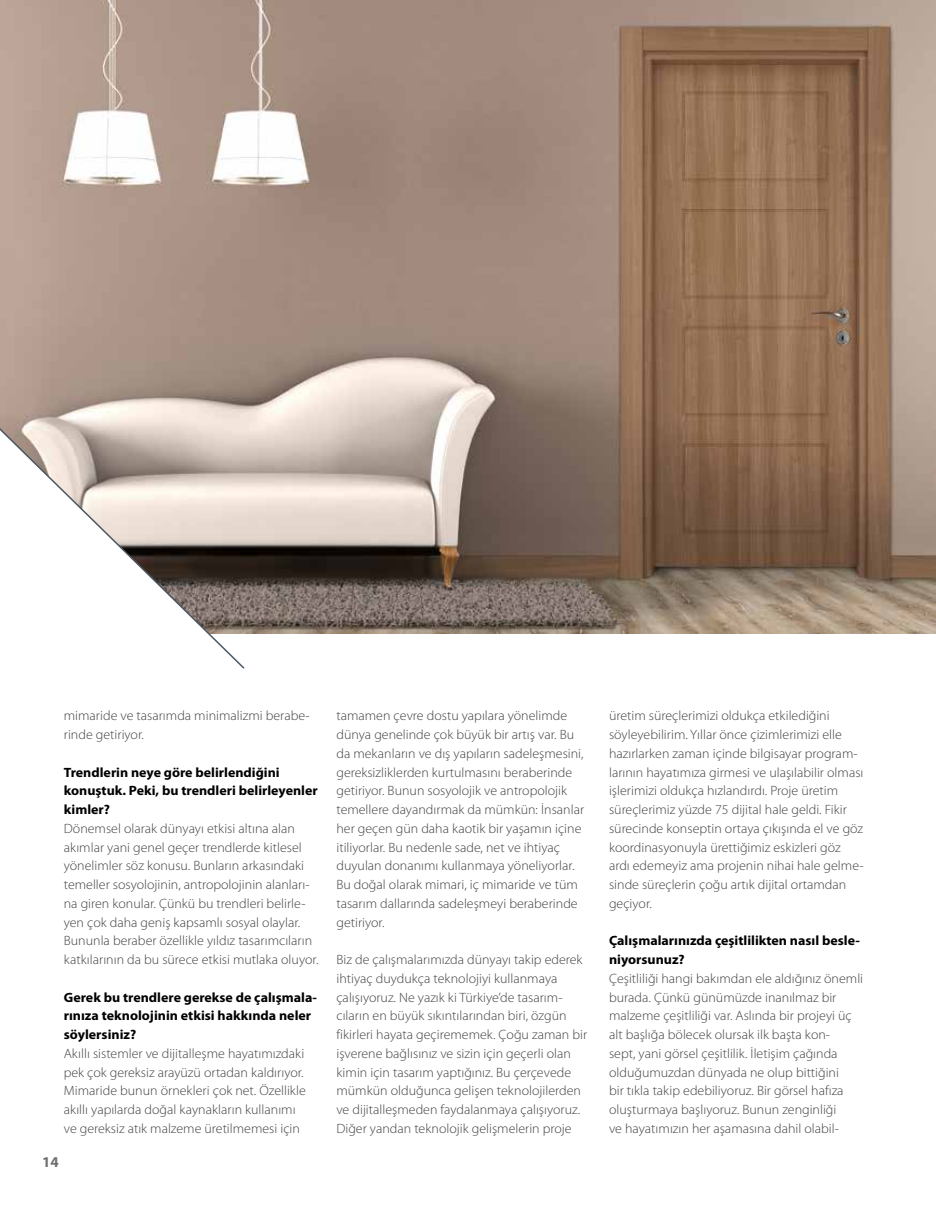
<style>
.page{position:relative;width:936px;height:1212px;background:#fff}
.page>*{position:absolute;margin:0;border:0;box-sizing:border-box;transform-origin:0 0}
.t1{font:700 15px "Myriad Pro";color:#6d6e71}
.t2{font:300 13.5px/18.8px "Myriad Pro";color:#414042}
.t3{font:700 13.5px/18.8px "Myriad Pro";color:#000}
</style>
<div class="page">
<img style="left:0;top:0;width:935px;height:634px">
<svg style="left:0;top:345px;width:246px;height:324px"></svg>
<p class="t2" style="left:64px;top:706px;width:247px">mimaride ve tasarımda minimalizmi berabe&shy;rinde getiriyor.</p>
<p class="t3" style="left:64px;top:762px;width:255px">Trendlerin neye göre belirlendiğini konuştuk. Peki, bu trendleri belirleyenler kimler?</p>
<p class="t2" style="left:64px;top:819px;width:256px">Dönemsel olarak dünyayı etkisi altına alan akımlar yani genel geçer trendlerde kitlesel yönelimler söz konusu. Bunların arkasındaki temeller sosyolojinin, antropolojinin alanları&shy;na giren konular. Çünkü bu trendleri belirle&shy;yen çok daha geniş kapsamlı sosyal olaylar.<br>Bununla beraber özellikle yıldız tasarımcıların katkılarının da bu sürece etkisi mutlaka oluyor.</p>
<p class="t3" style="left:64px;top:987px;width:254px">Gerek bu trendlere gerekse de çalışmala&shy;rınıza teknolojinin etkisi hakkında neler söylersiniz?</p>
<p class="t2" style="left:64px;top:1044px;width:243px">Akıllı sistemler ve dijitalleşme hayatımızdaki pek çok gereksiz arayüzü ortadan kaldırıyor.<br>Mimaride bunun örnekleri çok net. Özellikle akıllı yapılarda doğal kaynakların kullanımı ve gereksiz atık malzeme üretilmemesi için</p>
<p class="t1" style="left:42px;top:1152px;width:18px">14</p>
<p class="t2" style="left:336px;top:706px;width:249px">tamamen çevre dostu yapılara yönelimde dünya genelinde çok büyük bir artış var. Bu da mekanların ve dış yapıların sadeleşmesini, gereksizliklerden kurtulmasını beraberinde getiriyor. Bunun sosyolojik ve antropolojik temellere dayandırmak da mümkün: İnsanlar her geçen gün daha kaotik bir yaşamın içine itiliyorlar. Bu nedenle sade, net ve ihtiyaç duyulan donanımı kullanmaya yöneliyorlar.<br>Bu doğal olarak mimari, iç mimaride ve tüm tasarım dallarında sadeleşmeyi beraberinde getiriyor.</p>
<p class="t2" style="left:336px;top:950px;width:252px">Biz de çalışmalarımızda dünyayı takip ederek ihtiyaç duydukça teknolojiyi kullanmaya çalışıyoruz. Ne yazık ki Türkiye’de tasarım&shy;cıların en büyük sıkıntılarından biri, özgün fikirleri hayata geçirememek. Çoğu zaman bir işverene bağlısınız ve sizin için geçerli olan kimin için tasarım yaptığınız. Bu çerçevede mümkün olduğunca gelişen teknolojilerden ve dijitalleşmeden faydalanmaya çalışıyoruz.<br>Diğer yandan teknolojik gelişmelerin proje</p>
<p class="t2" style="left:609px;top:706px;width:256px">üretim süreçlerimizi oldukça etkilediğini söyleyebilirim. Yıllar önce çizimlerimizi elle hazırlarken zaman içinde bilgisayar program&shy;larının hayatımıza girmesi ve ulaşılabilir olması işlerimizi oldukça hızlandırdı. Proje üretim süreçlerimiz yüzde 75 dijital hale geldi. Fikir sürecinde konseptin ortaya çıkışında el ve göz koordinasyonuyla ürettiğimiz eskizleri göz ardı edemeyiz ama projenin nihai hale gelme&shy;sinde süreçlerin çoğu artık dijital ortamdan geçiyor.</p>
<p class="t3" style="left:609px;top:931px;width:252px">Çalışmalarınızda çeşitlilikten nasıl besle&shy;niyorsunuz?</p>
<p class="t2" style="left:609px;top:969px;width:256px">Çeşitliliği hangi bakımdan ele aldığınız önemli burada. Çünkü günümüzde inanılmaz bir malzeme çeşitliliği var. Aslında bir projeyi üç alt başlığa bölecek olursak ilk başta kon-<br>sept, yani görsel çeşitlilik. İletişim çağında olduğumuzdan dünyada ne olup bittiğini<br>bir tıkla takip edebiliyoruz. Bir görsel hafıza oluşturmaya başlıyoruz. Bunun zenginliği<br>ve hayatımızın her aşamasına dahil olabil-</p>
</div>
